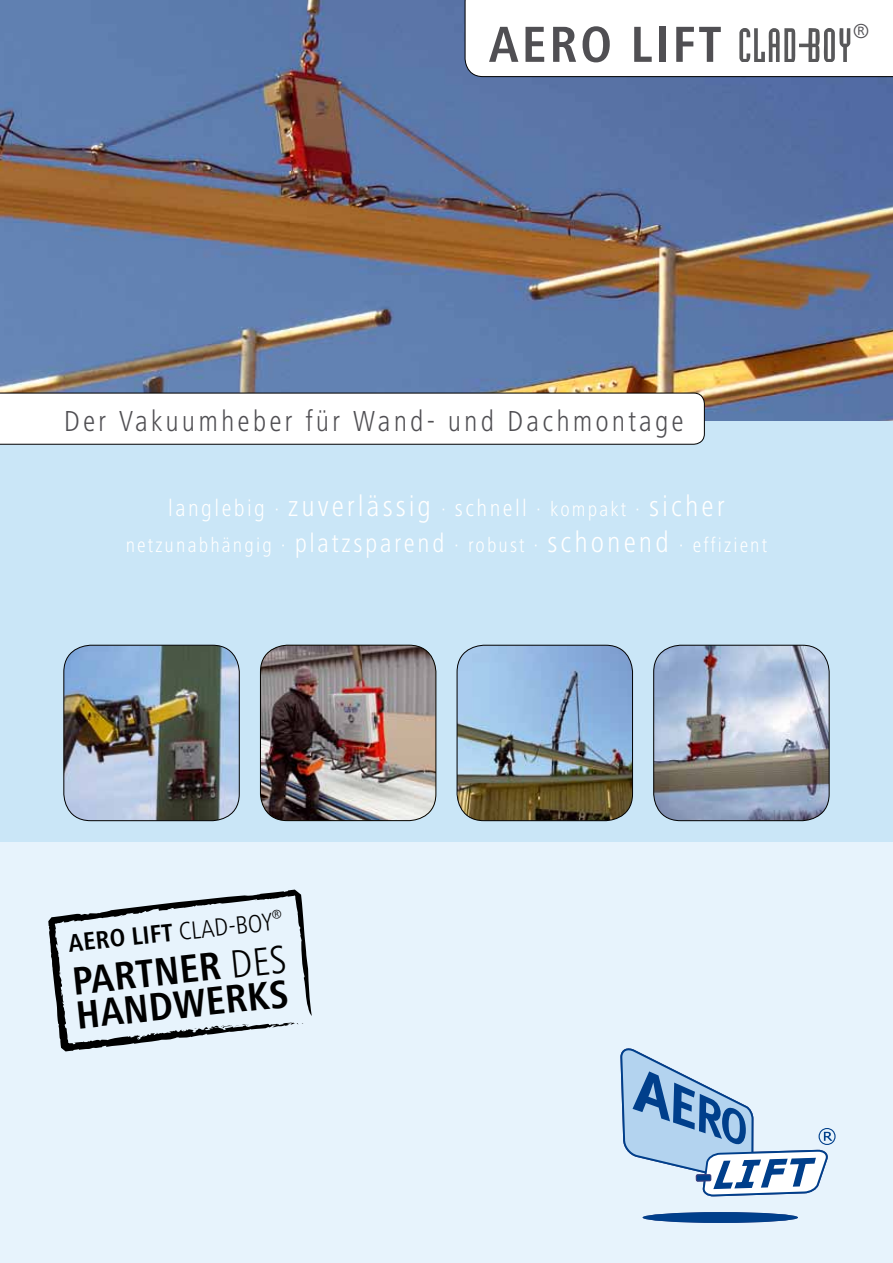
<style>
.page{position:relative;width:893px;height:1263px;background:#fff}
.page>*{position:absolute;margin:0;border:0;box-sizing:border-box;transform-origin:0 0}
.t1{font:700 condensed 52.5px "Frutiger Next LT";letter-spacing:.05em;color:#504f53}
.t2{font:700 condensed 40.8px/34.5px "Frutiger Next LT";color:#000}
.t3{font:300 condensed 30px "Frutiger Next LT";letter-spacing:.1em;color:#fff}
.t4{font:300 condensed 30px "Frutiger Next LT";letter-spacing:.1em;color:#504f53}
.t5{font:700 condensed 25.95px "Frutiger Next LT";color:#000}
.t6{font:300 condensed 21px "Frutiger Next LT";letter-spacing:.1em;color:#fff}
.t7{font:300 condensed 21px "Frutiger Next LT";color:#504f53}
.s1{font-size:24px}
.s2{font-size:21px}
.s3{font-size:27px}
.s4{font-size:30px}
.s5{font-weight:300}
</style>
<div class="page">
<img style="left:0;top:0;width:893px;height:421px">
<div style="left:0;top:421px;width:893px;height:421px;background:#cae6f7"></div>
<svg style="left:0;top:393px;width:704px;height:51px"></svg>
<div style="left:0;top:842px;width:893px;height:421px;background:#e7f3fc"></div>
<svg style="left:465px;top:0;width:428px;height:77px"></svg>
<svg style="left:620px;top:1048px;width:216px;height:175px"></svg>
<img style="left:64px;top:645px;width:175px;height:176px">
<div style="left:64px;top:645px;width:175px;height:176px;border:1px solid #000;border-radius:27px"></div>
<img style="left:260px;top:645px;width:176px;height:176px">
<div style="left:260px;top:645px;width:176px;height:176px;border:1px solid #000;border-radius:27px"></div>
<img style="left:457px;top:645px;width:175px;height:176px">
<div style="left:457px;top:645px;width:176px;height:176px;border:1px solid #000;border-radius:27px"></div>
<img style="left:654px;top:645px;width:175px;height:176px">
<div style="left:654px;top:645px;width:175px;height:176px;border:1px solid #000;border-radius:27px"></div>
<svg style="left:48px;top:889px;width:264px;height:163px"></svg>
<h1 class="t1" style="left:488px;top:15px;width:234px">AERO LIFT</h1>
<p class="t7" style="left:853px;top:20px;width:18px">®</p>
<h3 class="t4" style="left:64px;top:405px;width:621px">Der Vakuumheber für Wand- und Dachmontage</h3>
<h3 class="t3" style="left:168px;top:490px;width:558px"><span class="s1">langlebig</span> <span class="s2">·</span> zuverlässig <span class="s2">·</span> <span class="s1">schnell</span> <span class="s2">· kompakt ·</span> sicher</h3>
<p class="t6" style="left:126px;top:534px;width:643px">netzunabhängig · <span class="s3">platzsparend</span> · robust · <span class="s4">schonend</span> · effizient</p>
<p class="t5" style="left:67px;top:929px;width:217px;rotate:-6deg">AERO LIFT <span class="s5">CLAD-BOY</span><sup>®</sup></p>
<h2 class="t2" style="left:71px;top:964px;width:217px;rotate:-6deg">PARTNER <span class="s5">DES<br></span>HANDWERKS</h2>
</div>
